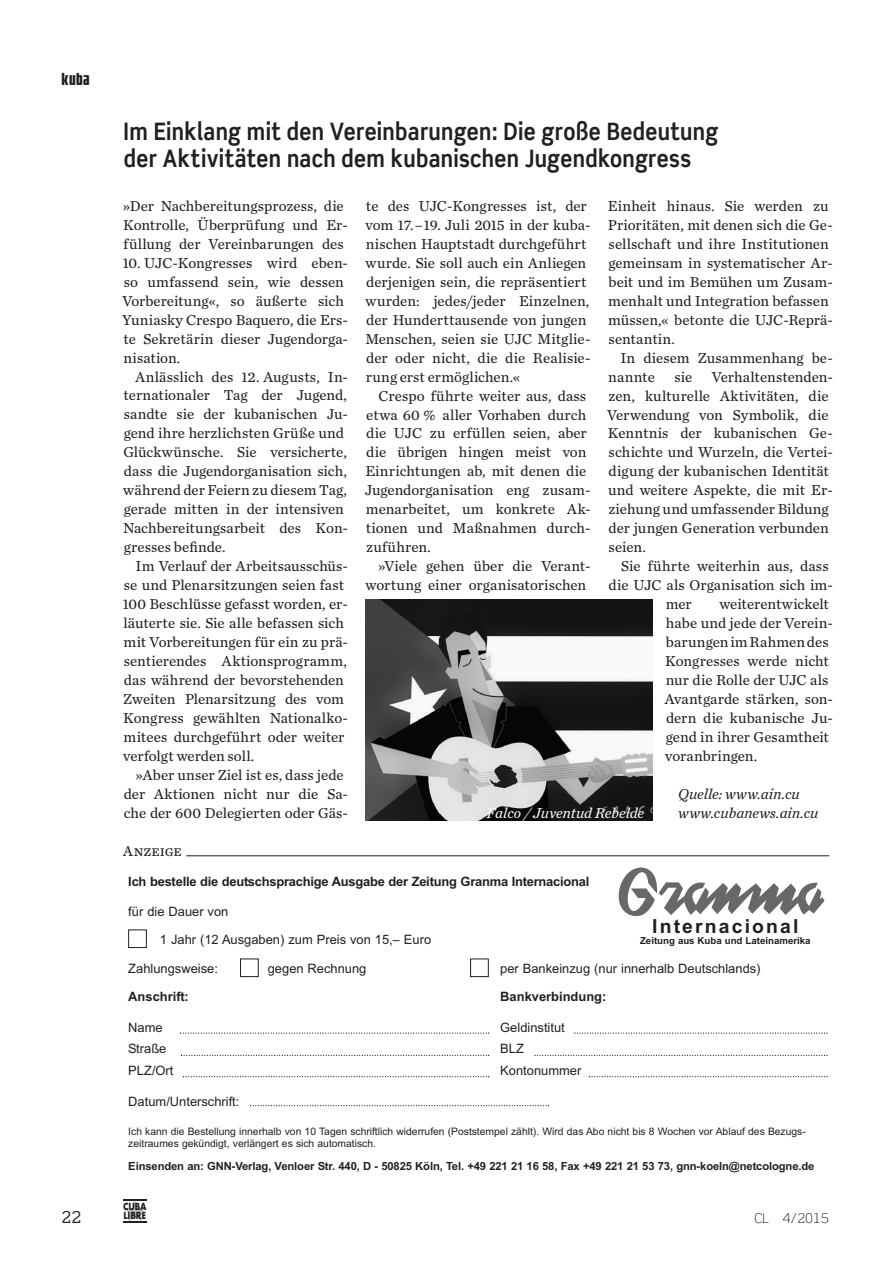
<style>
.page{position:relative;width:893px;height:1263px;background:#fff}
.page>*{position:absolute;margin:0;border:0;box-sizing:border-box;transform-origin:0 0}
.t1{font:700 24px/27px "Scene Pro";letter-spacing:.015em;color:#231f20;scale:.87 1}
.t2{font:19.35px "Arial Bold MT+KDNQLH";letter-spacing:.11em;color:#231f20}
.t3{font:900 16.5px "Fidel";color:#231f20}
.t4{font:16.5px "Scene Pro";color:#231f20}
.t5{font:15px/18.9px "Chronicle Text G2";letter-spacing:.005em;color:#231f20}
.t6{font:italic 15px "Chronicle Text G2";color:#231f20}
.t7{font:italic 15px "Chronicle Text G2";letter-spacing:-.005em;color:#fff}
.t8{font:300 13.5px "Scene Pro";color:#231f20}
.t9{font:12.9px "Arial";color:#231f20}
.t10{font:700 12.9px "Arial";letter-spacing:-.015em;color:#231f20}
.t11{font:700 11.25px "Arial";letter-spacing:-.01em;color:#231f20}
.t12{font:700 10.8px/9.8px "Futura";letter-spacing:-.015em;color:#231f20;scale:.84 1}
.t13{font:10.35px/12.5px "Arial";color:#231f20}
.t14{font:9.75px "Arial Bold MT+KDNQLH";color:#231f20}
</style>
<div class="page">
<hr style="left:123px;top:1199px;width:24px;height:2px;background:#231f20">
<svg style="left:123px;top:1200px;width:24px;height:22px"></svg>
<svg style="left:240px;top:958px;width:249px;height:19px"></svg>
<svg style="left:180px;top:1032px;width:309px;height:2px"></svg>
<svg style="left:181px;top:1055px;width:308px;height:1px"></svg>
<svg style="left:183px;top:1076px;width:306px;height:1px"></svg>
<svg style="left:250px;top:1105px;width:299px;height:1px"></svg>
<svg style="left:534px;top:1055px;width:293px;height:1px"></svg>
<svg style="left:574px;top:1032px;width:253px;height:2px"></svg>
<svg style="left:589px;top:1076px;width:238px;height:1px"></svg>
<svg style="left:618px;top:867px;width:206px;height:50px"></svg>
<div style="left:128px;top:929px;width:19px;height:19px;border:1px solid #231f20"></div>
<hr style="left:186px;top:855px;width:643px;height:1px;background:#231f20">
<img style="left:366px;top:600px;width:287px;height:221px">
<p class="t3" style="left:62px;top:70px;width:30px">kuba</p>
<h1 class="t1" style="left:124px;top:118px;width:685px">Im Einklang mit den Vereinbarungen: Die große Bedeutung der Aktivitäten nach dem kubanischen Jugendkongress</h1>
<p class="t5" style="left:123px;top:196px;width:227px">»Der Nachbereitungsprozess, die<br>Kontrolle, Überprüfung und Er&shy;füllung der Vereinbarungen des</p>
<p class="t5" style="left:122px;top:252px;width:228px">10. UJC-Kongresses wird eben&shy;so umfassend sein, wie dessen<br>Vorbereitung«, so äußerte sich<br>Yuniasky Crespo Baquero, die Ers&shy;te Sekretärin dieser Jugendorga&shy;nisation.</p>
<p class="t5" style="left:123px;top:366px;width:227px;text-indent:12px">Anlässlich des 12. Augusts, In&shy;ternationaler Tag der Jugend, sandte sie der kubanischen Ju&shy;gend ihre herzlichsten Grüße und<br>Glückwünsche. Sie versicherte, dass die Jugendorganisation sich, während der Feiern zu diesem Tag, gerade mitten in der intensiven<br>Nachbereitungsarbeit des Kon&shy;gresses befinde.</p>
<p class="t5" style="left:123px;top:556px;width:227px;text-indent:13px">Im Verlauf der Arbeitsausschüs&shy;se und Plenarsitzungen seien fast<br>100 Beschlüsse gefasst worden, er&shy;läuterte sie. Sie alle befassen sich mit Vorbereitungen für ein zu prä&shy;sentierendes Aktionsprogramm, das während der bevorstehenden<br>Zweiten Plenarsitzung des vom<br>Kongress gewählten Nationalko&shy;mitees durchgeführt oder weiter verfolgt werden soll.</p>
<p class="t5" style="left:124px;top:764px;width:226px;text-align:center">»Aber unser Ziel ist es, dass jede der Aktionen nicht nur die Sa&shy;che der 600 Delegierten oder Gäs-</p>
<p class="t5" style="left:365px;top:196px;width:227px">te des UJC-Kongresses ist, der vom 17. – 19. Juli 2015 in der kuba&shy;nischen Hauptstadt durchgeführt wurde. Sie soll auch ein Anliegen derjenigen sein, die repräsentiert wurden: jedes/jeder Einzelnen, der Hunderttausende von jungen<br>Menschen, seien sie UJC Mitglie&shy;der oder nicht, die die Realisie&shy;rung erst ermöglichen.«</p>
<p class="t5" style="left:365px;top:385px;width:227px;text-indent:14px">Crespo führte weiter aus, dass etwa 60 % aller Vorhaben durch die UJC zu erfüllen seien, aber die übrigen hingen meist von<br>Einrichtungen ab, mit denen die<br>Jugendorganisation eng zusam&shy;menarbeitet, um konkrete Ak&shy;tionen und Maßnahmen durch&shy;zuführen.</p>
<p class="t5" style="left:366px;top:556px;width:226px;text-align:right">»Viele gehen über die Verant&shy;wortung einer organisatorischen</p>
<p class="t5" style="left:608px;top:196px;width:227px">Einheit hinaus. Sie werden zu<br>Prioritäten, mit denen sich die Ge&shy;sellschaft und ihre Institutionen gemeinsam in systematischer Ar&shy;beit und im Bemühen um Zusam&shy;menhalt und Integration befassen müssen,« betonte die UJC-Reprä&shy;sentantin.</p>
<p class="t5" style="left:608px;top:347px;width:226px;text-indent:12px">In diesem Zusammenhang be&shy;nannte</p>
<p class="t5" style="left:607px;top:366px;width:227px;text-indent:105px">Verhaltenstenden&shy;zen, kulturelle Aktivitäten, die<br>Verwendung von Symbolik, die<br>Kenntnis der kubanischen Ge&shy;schichte und Wurzeln, die Vertei&shy;digung der kubanischen Identität und weitere Aspekte, die mit Er&shy;ziehung und umfassender Bildung der jungen Generation verbunden seien.</p>
<p class="t5" style="left:621px;top:556px;width:209px">Sie führte weiterhin aus, dass</p>
<p class="t5" style="left:609px;top:575px;width:226px">die UJC als Organisation sich im-</p>
<p class="t5" style="left:666px;top:594px;width:27px">mer</p>
<p class="t5" style="left:675px;top:366px;width:19px">sie</p>
<p class="t5" style="left:665px;top:594px;width:170px;text-indent:55px">weiterentwickelt habe und jede der Verein&shy;barungen im Rahmen des<br>Kongresses werde nicht nur die Rolle der UJC als<br>Avantgarde stärken, son&shy;dern die kubanische Ju&shy;gend in ihrer Gesamtheit voranbringen.</p>
<p class="t6" style="left:678px;top:782px;width:123px">Quelle: www.ain.cu</p>
<p class="t7" style="left:486px;top:801px;width:159px">Falco / Juventud Rebelde</p>
<p class="t6" style="left:678px;top:801px;width:142px">www.cubanews.ain.cu</p>
<p class="t5" style="left:123px;top:840px;width:60px">Anzeige</p>
<p class="t10" style="left:128px;top:873px;width:463px">Ich bestelle die deutschsprachige Ausgabe der Zeitung Granma Internacional</p>
<p class="t9" style="left:128px;top:903px;width:102px">für die Dauer von</p>
<p class="t9" style="left:160px;top:931px;width:273px">1 Jahr (12 Ausgaben) zum Preis von 15,– Euro</p>
<p class="t9" style="left:128px;top:960px;width:91px">Zahlungsweise:</p>
<p class="t9" style="left:268px;top:960px;width:100px">gegen Rechnung</p>
<p class="t9" style="left:500px;top:960px;width:262px">per Bankeinzug (nur innerhalb Deutschlands)</p>
<p class="t10" style="left:128px;top:987px;width:62px">Anschrift:</p>
<p class="t10" style="left:500px;top:987px;width:108px">Bankverbindung:</p>
<p class="t9" style="left:128px;top:1018px;width:36px">Name</p>
<p class="t9" style="left:500px;top:1018px;width:66px">Geldinstitut</p>
<p class="t9" style="left:128px;top:1040px;width:40px">Straße</p>
<p class="t9" style="left:500px;top:1040px;width:25px">BLZ</p>
<p class="t9" style="left:128px;top:1062px;width:47px">PLZ/Ort</p>
<p class="t9" style="left:500px;top:1062px;width:83px">Kontonummer</p>
<p class="t9" style="left:128px;top:1093px;width:113px">Datum/Unterschrift:</p>
<p class="t13" style="left:128px;top:1125px;width:679px">Ich kann die Bestellung innerhalb von 10 Tagen schriftlich widerrufen (Poststempel zählt). Wird das Abo nicht bis 8 Wochen vor Ablauf des Bezugs&shy;zeitraumes gekündigt, verlängert es sich automatisch.</p>
<p class="t11" style="left:128px;top:1158px;width:687px">Einsenden an: GNN-Verlag, Venloer Str. 440, D - 50825 Köln, Tel. +49 221 21 16 58, Fax +49 221 21 53 73, gnn-koeln@netcologne.de</p>
<p class="t2" style="left:652px;top:913px;width:148px">Internacional</p>
<p class="t14" style="left:640px;top:934px;width:172px">Zeitung aus Kuba und Lateinamerika</p>
<p class="t4" style="left:62px;top:1206px;width:21px">22</p>
<p class="t12" style="left:123px;top:1201px;width:30px">CUBA<br>LIBRE</p>
<p class="t8" style="left:754px;top:1209px;width:76px">CL 4/2015</p>
</div>
